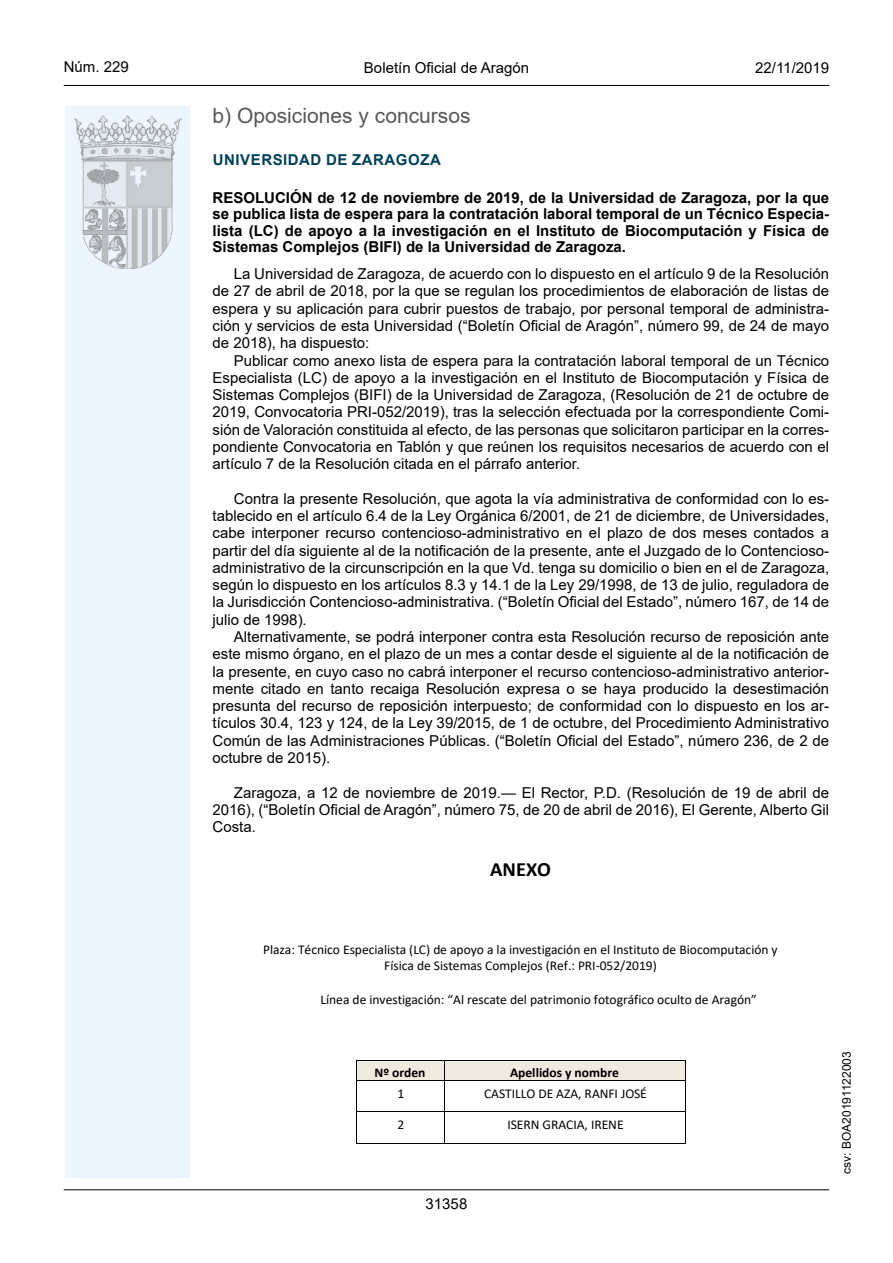
<style>
.page{position:relative;width:893px;height:1263px;background:#fff}
.page>*{position:absolute;margin:0;border:0;box-sizing:border-box;transform-origin:0 0}
.Sub_Seccion{font:21px "Arial";color:#585857}
.t1{font:700 20.25px "Calibri";color:#000}
.inicio_de_parrafo{font:15px/17.2px "Arial";color:#000;text-align:justify}
.Titulo_text{font:700 15px/16.5px "Arial";color:#000;text-align:justify}
.t2{font:15px "Arial MT2";color:#000}
.emisor_text{font:700 15px "Arial";letter-spacing:.035em;color:#003f58}
.t3{font:13.35px/16.4px "Calibri";color:#000;text-align:center}
.t4{font:700 13.35px "Calibri";letter-spacing:-.005em;color:#000}
.t5{font:12px "Arial MT2";color:#000}
</style>
<div class="page">
<div style="left:65px;top:106px;width:125px;height:1072px;background:#edf6fe"></div>
<img style="left:75px;top:115px;width:106px;height:153px">
<hr style="left:64px;top:85px;width:765px;height:1px;background:#000">
<hr style="left:64px;top:1189px;width:765px;height:1px;background:#000">
<div style="left:356px;top:1061px;width:88px;height:19px;background:#edebe0"></div>
<div style="left:444px;top:1061px;width:241px;height:19px;background:#edebe0"></div>
<hr style="left:356px;top:1060px;width:88px;height:1px;background:#000">
<hr style="left:444px;top:1060px;width:241px;height:1px;background:#000">
<svg style="left:356px;top:1061px;width:1px;height:19px"></svg>
<hr style="left:356px;top:1080px;width:88px;height:1px;background:#000">
<svg style="left:444px;top:1061px;width:1px;height:19px"></svg>
<hr style="left:444px;top:1080px;width:241px;height:1px;background:#000">
<svg style="left:685px;top:1060px;width:1px;height:21px"></svg>
<hr style="left:356px;top:1081px;width:1px;height:31px;background:#000">
<hr style="left:444px;top:1081px;width:1px;height:31px;background:#000">
<hr style="left:685px;top:1081px;width:1px;height:31px;background:#000">
<hr style="left:356px;top:1112px;width:88px;height:1px;background:#000">
<hr style="left:444px;top:1112px;width:241px;height:1px;background:#000">
<hr style="left:356px;top:1112px;width:1px;height:31px;background:#000">
<hr style="left:356px;top:1143px;width:88px;height:1px;background:#000">
<hr style="left:444px;top:1112px;width:1px;height:31px;background:#000">
<hr style="left:444px;top:1143px;width:241px;height:1px;background:#000">
<hr style="left:685px;top:1112px;width:1px;height:31px;background:#000">
<p class="t2" style="left:64px;top:57px;width:67px">Núm. 229</p>
<p class="inicio_de_parrafo" style="left:364px;top:59px;width:167px">Boletín Oficial de Aragón</p>
<p class="t2" style="left:755px;top:57px;width:75px">22/11/2019</p>
<h4 class="Sub_Seccion" style="left:213px;top:101px;width:259px">b) Oposiciones y concursos</h4>
<h5 class="emisor_text" style="left:213px;top:149px;width:229px">UNIVERSIDAD DE ZARAGOZA</h5>
<p class="Titulo_text" style="left:213px;top:189px;width:618px">RESOLUCIÓN de 12 de noviembre de 2019, de la Universidad de Zaragoza, por la que se publica lista de espera para la contratación laboral temporal de un Técnico Especia&shy;lista (LC) de apoyo a la investigación en el Instituto de Biocomputación y Física de Sistemas Complejos (BIFI) de la Universidad de Zaragoza.</p>
<p class="inicio_de_parrafo" style="left:213px;top:265px;width:618px;text-indent:21px">La Universidad de Zaragoza, de acuerdo con lo dispuesto en el artículo 9 de la Resolución de 27 de abril de 2018, por la que se regulan los procedimientos de elaboración de listas de espera y su aplicación para cubrir puestos de trabajo, por personal temporal de administra&shy;ción y servicios de esta Universidad (“Boletín Oficial de Aragón”, número 99, de 24 de mayo de 2018), ha dispuesto:</p>
<p class="inicio_de_parrafo" style="left:213px;top:351px;width:618px;text-indent:21px">Publicar como anexo lista de espera para la contratación laboral temporal de un Técnico Especialista (LC) de apoyo a la investigación en el Instituto de Biocomputación y Física de Sistemas Complejos (BIFI) de la Universidad de Zaragoza, (Resolución de 21 de octubre de 2019, Convocatoria PRI-052/2019), tras la selección efectuada por la correspondiente Comi&shy;sión de Valoración constituida al efecto, de las personas que solicitaron participar en la corres&shy;pondiente Convocatoria en Tablón y que reúnen los requisitos necesarios de acuerdo con el artículo 7 de la Resolución citada en el párrafo anterior.</p>
<p class="inicio_de_parrafo" style="left:213px;top:490px;width:618px;text-indent:21px">Contra la presente Resolución, que agota la vía administrativa de conformidad con lo es&shy;tablecido en el artículo 6.4 de la Ley Orgánica 6/2001, de 21 de diciembre, de Universidades, cabe interponer recurso contencioso-administrativo en el plazo de dos meses contados a partir del día siguiente al de la notificación de la presente, ante el Juzgado de lo Contencioso&shy;administrativo de la circunscripción en la que Vd. tenga su domicilio o bien en el de Zaragoza, según lo dispuesto en los artículos 8.3 y 14.1 de la Ley 29/1998, de 13 de julio, reguladora de la Jurisdicción Contencioso-administrativa. (“Boletín Oficial del Estado”, número 167, de 14 de julio de 1998).</p>
<p class="inicio_de_parrafo" style="left:213px;top:628px;width:618px;text-indent:21px">Alternativamente, se podrá interponer contra esta Resolución recurso de reposición ante este mismo órgano, en el plazo de un mes a contar desde el siguiente al de la notificación de la presente, en cuyo caso no cabrá interponer el recurso contencioso-administrativo anterior&shy;mente citado en tanto recaiga Resolución expresa o se haya producido la desestimación presunta del recurso de reposición interpuesto; de conformidad con lo dispuesto en los ar&shy;tículos 30.4, 123 y 124, de la Ley 39/2015, de 1 de octubre, del Procedimiento Administrativo Común de las Administraciones Públicas. (“Boletín Oficial del Estado”, número 236, de 2 de octubre de 2015).</p>
<p class="inicio_de_parrafo" style="left:213px;top:783px;width:618px;text-indent:21px">Zaragoza, a 12 de noviembre de 2019.— El Rector, P.D. (Resolución de 19 de abril de 2016), (“Boletín Oficial de Aragón”, número 75, de 20 de abril de 2016), El Gerente, Alberto Gil Costa.</p>
<h2 class="t1" style="left:490px;top:854px;width:63px">ANEXO</h2>
<p class="t3" style="left:263px;top:941px;width:516px">Plaza: Técnico Especialista (LC) de apoyo a la investigación en el Instituto de Biocomputación y<br>Física de Sistemas Complejos (Ref.: PRI-052/2019)</p>
<p class="t3" style="left:320px;top:991px;width:438px">Línea de investigación: “Al rescate del patrimonio fotográfico oculto de Aragón”</p>
<p class="t4" style="left:374px;top:1063px;width:53px">Nº orden</p>
<p class="t4" style="left:510px;top:1063px;width:110px">Apellidos y nombre</p>
<p class="t3" style="left:398px;top:1085px;width:8px">1</p>
<p class="t3" style="left:484px;top:1085px;width:164px">CASTILLO DE AZA, RANFI JOSÉ</p>
<p class="t3" style="left:398px;top:1116px;width:8px">2</p>
<p class="t3" style="left:507px;top:1116px;width:118px">ISERN GRACIA, IRENE</p>
<p class="t2" style="left:426px;top:1193px;width:43px">31358</p>
<p class="t5" style="left:838px;top:1174px;width:124px;rotate:-90deg">csv: BOA20191122003</p>
</div>
